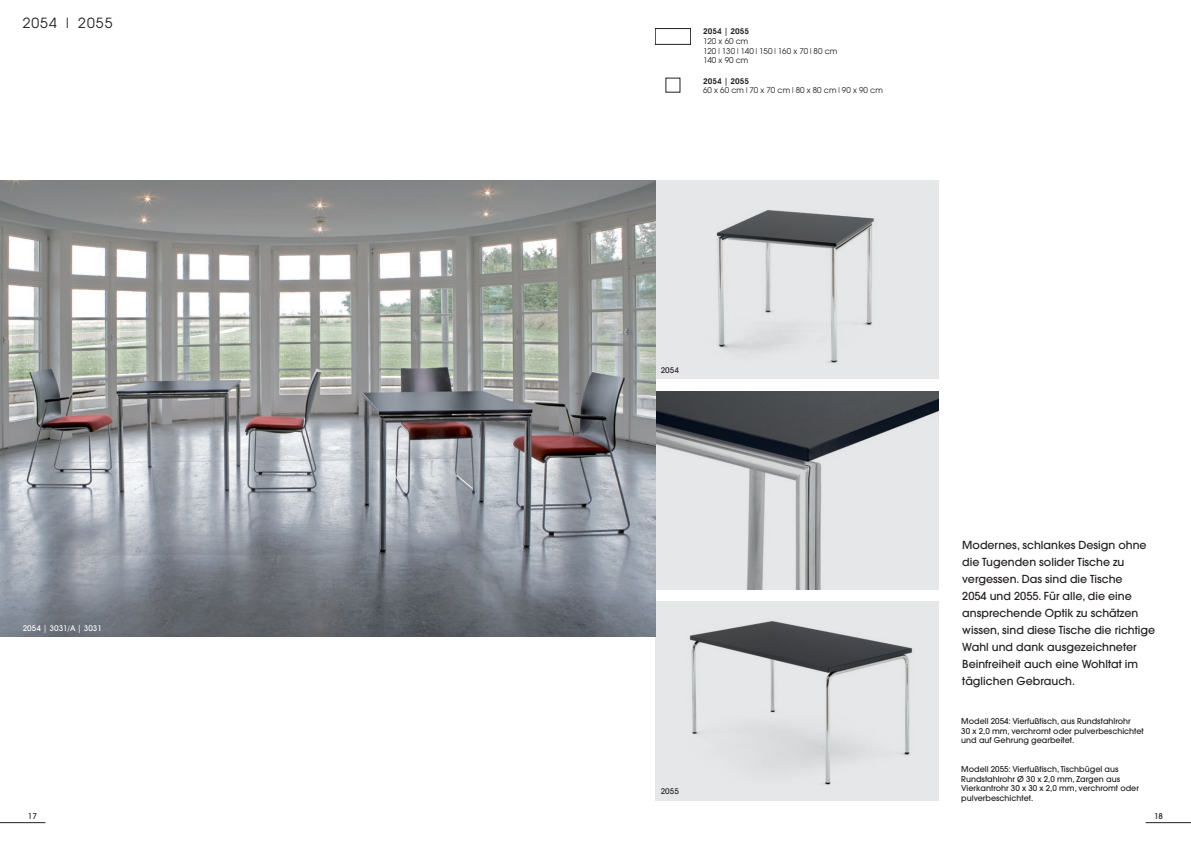
<style>
.page{position:relative;width:1191px;height:842px;background:#fff}
.page>*{position:absolute;margin:0;border:0;box-sizing:border-box;transform-origin:0 0}
.t1{font:14px "Avant Garde";letter-spacing:.075em;color:#231f20}
.t2{font:500 11px/17px "Avant Garde";color:#231f20}
.t3{font:500 8px/9.6px "Avant Garde";color:#231f20}
.t4{font:8px/9.6px "Avant Garde";color:#231f20}
.t5{font:600 8px "Avant Garde IT Cby BT";color:#231f20}
.t6{font:500 8px "Avant Garde IT Cby BT";color:#fff}
.t7{font:500 8px "Avant Garde IT Cby BT";color:#231f20}
</style>
<div class="page">
<hr style="left:0;top:822px;width:45px;height:1px;background:#231f20">
<hr style="left:1145px;top:822px;width:46px;height:1px;background:#231f20">
<svg style="left:655px;top:28px;width:36px;height:17px"></svg>
<svg style="left:665px;top:78px;width:16px;height:15px"></svg>
<img style="left:655px;top:180px;width:283px;height:199px">
<img style="left:655px;top:602px;width:283px;height:198px">
<img style="left:655px;top:391px;width:283px;height:199px">
<img style="left:0;top:180px;width:655px;height:457px">
<p class="t1" style="left:23px;top:14px;width:91px">2054 | 2055</p>
<p class="t6" style="left:23px;top:623px;width:81px">2054 | 3031/A | 3031</p>
<p class="t5" style="left:703px;top:27px;width:47px">2054 | 2055</p>
<p class="t4" style="left:703px;top:36px;width:136px">120 x 60 cm<br>120|130|140|150|160 x 70|80 cm<br>140 x 90 cm</p>
<p class="t5" style="left:703px;top:76px;width:47px">2054 | 2055</p>
<p class="t4" style="left:703px;top:85px;width:181px">60 x 60 cm|70 x 70 cm|80 x 80 cm|90 x 90 cm</p>
<p class="t7" style="left:660px;top:365px;width:20px">2054</p>
<p class="t7" style="left:660px;top:786px;width:20px">2055</p>
<p class="t2" style="left:962px;top:536px;width:194px">Modernes, schlankes Design ohne die Tugenden solider Tische zu vergessen. Das sind die Tische<br>2054 und 2055. Für alle, die eine ansprechende Optik zu schätzen wissen, sind diese Tische die richtige<br>Wahl und dank ausgezeichneter<br>Beinfreiheit auch eine Wohltat im täglichen Gebrauch.</p>
<p class="t3" style="left:961px;top:716px;width:184px">Modell 2054: Vierfußtisch, aus Rundstahlrohr<br>30 x 2,0 mm, verchromt oder pulverbeschichtet und auf Gehrung gearbeitet.</p>
<p class="t3" style="left:961px;top:764px;width:179px">Modell 2055: Vierfußtisch, Tischbügel aus Rundstahlrohr Ø 30 x 2,0 mm, Zargen aus Vierkantrohr 30 x 30 x 2,0 mm, verchromt oder pulverbeschichtet.</p>
<p class="t3" style="left:28px;top:812px;width:10px">17</p>
<p class="t3" style="left:1154px;top:811px;width:10px">18</p>
</div>
